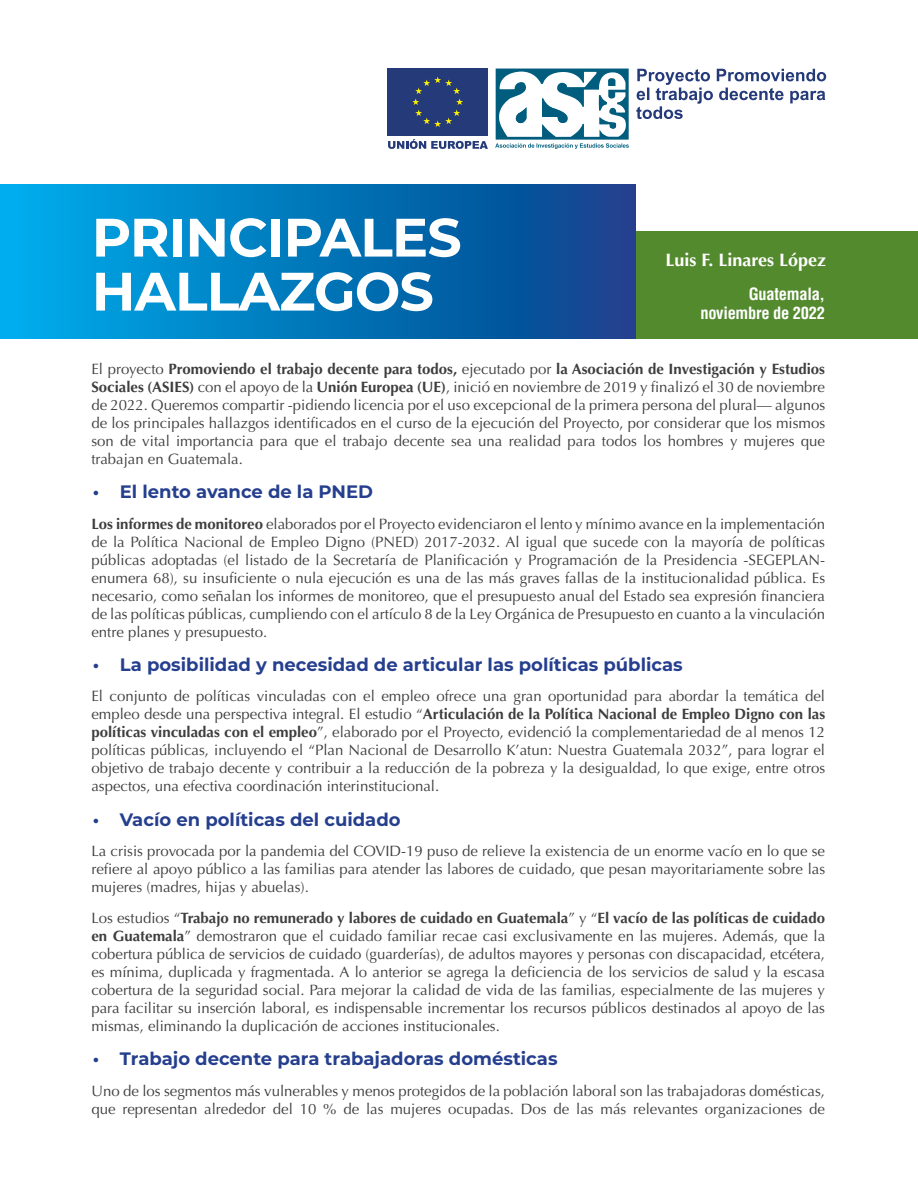
<style>
.page{position:relative;width:918px;height:1188px;background:#fff}
.page>*{position:absolute;margin:0;border:0;box-sizing:border-box;transform-origin:0 0}
.t1{font:700 54px/54px "Montserrat";letter-spacing:-.015em;color:#fff}
.t2{font:700 18px "Montserrat";color:#253f8e}
.texto{font:700 18px "Optima LT Std";color:#fff}
.t3{font:700 condensed 16.5px "Helvetica LT Std";letter-spacing:-.015em;color:#fff}
.texto-2{font:15px/18px "Optima LT Std";color:#3e3e3f;text-align:justify}
.s1{font-weight:700}
</style>
<div class="page">
<div style="left:369px;top:231px;width:549px;height:107px;background:#548a2e"></div>
<svg style="left:0;top:184px;width:636px;height:154px;background:#0377bb"></svg>
<svg style="left:495px;top:69px;width:134px;height:80px"></svg>
<svg style="left:636px;top:69px;width:190px;height:50px"></svg>
<div style="left:387px;top:69px;width:101px;height:67px;background:#243a79"></div>
<svg style="left:412px;top:77px;width:51px;height:50px"></svg>
<svg style="left:388px;top:139px;width:100px;height:10px"></svg>
<p class="t1" style="left:92px;top:208px;width:371px">PRINCIPALES<br>HALLAZGOS</p>
<p class="texto" style="left:665px;top:249px;width:162px">Luis F. Linares López</p>
<p class="t3" style="left:749px;top:283px;width:78px">Guatemala,</p>
<p class="t3" style="left:700px;top:302px;width:126px">noviembre de 2022</p>
<p class="texto-2" style="left:91px;top:360px;width:735px">El proyecto <span class="s1">Promoviendo el trabajo decente para todos,</span> ejecutado por <span class="s1">la Asociación de Investigación y Estudios Sociales (ASIES)</span> con el apoyo de la <span class="s1">Unión Europea (UE)</span>, inició en noviembre de 2019 y finalizó el 30 de noviembre de 2022. Queremos compartir -pidiendo licencia por el uso excepcional de la primera persona del plural— algunos de los principales hallazgos identificados en el curso de la ejecución del Proyecto, por considerar que los mismos son de vital importancia para que el trabajo decente sea una realidad para todos los hombres y mujeres que trabajan en Guatemala.</p>
<p class="t2" style="left:93px;top:479px;width:282px">• El lento avance de la PNED</p>
<p class="texto-2" style="left:91px;top:515px;width:735px"><span class="s1">Los informes de monitoreo</span> elaborados por el Proyecto evidenciaron el lento y mínimo avance en la implementación de la Política Nacional de Empleo Digno (PNED) 2017-2032. Al igual que sucede con la mayoría de políticas públicas adoptadas (el listado de la Secretaría de Planificación y Programación de la Presidencia -SEGEPLAN&shy;enumera 68), su insuficiente o nula ejecución es una de las más graves fallas de la institucionalidad pública. Es necesario, como señalan los informes de monitoreo, que el presupuesto anual del Estado sea expresión financiera de las políticas públicas, cumpliendo con el artículo 8 de la Ley Orgánica de Presupuesto en cuanto a la vinculación entre planes y presupuesto.</p>
<p class="t2" style="left:93px;top:652px;width:591px">• La posibilidad y necesidad de articular las políticas públicas</p>
<p class="texto-2" style="left:91px;top:688px;width:735px">El conjunto de políticas vinculadas con el empleo ofrece una gran oportunidad para abordar la temática del empleo desde una perspectiva integral. El estudio “<span class="s1">Articulación de la Política Nacional de Empleo Digno con las políticas vinculadas con el empleo</span>”, elaborado por el Proyecto, evidenció la complementariedad de al menos 12 políticas públicas, incluyendo el “Plan Nacional de Desarrollo K’atun: Nuestra Guatemala 2032”, para lograr el objetivo de trabajo decente y contribuir a la reducción de la pobreza y la desigualdad, lo que exige, entre otros aspectos, una efectiva coordinación interinstitucional.</p>
<p class="t2" style="left:93px;top:806px;width:309px">• Vacío en políticas del cuidado</p>
<p class="texto-2" style="left:91px;top:842px;width:735px">La crisis provocada por la pandemia del COVID-19 puso de relieve la existencia de un enorme vacío en lo que se refiere al apoyo público a las familias para atender las labores de cuidado, que pesan mayoritariamente sobre las mujeres (madres, hijas y abuelas).</p>
<p class="texto-2" style="left:91px;top:909px;width:735px">Los estudios “<span class="s1">Trabajo no remunerado y labores de cuidado en Guatemala</span>” y “<span class="s1">El vacío de las políticas de cuidado en Guatemala</span>” demostraron que el cuidado familiar recae casi exclusivamente en las mujeres. Además, que la cobertura pública de servicios de cuidado (guarderías), de adultos mayores y personas con discapacidad, etcétera, es mínima, duplicada y fragmentada. A lo anterior se agrega la deficiencia de los servicios de salud y la escasa cobertura de la seguridad social. Para mejorar la calidad de vida de las familias, especialmente de las mujeres y para facilitar su inserción laboral, es indispensable incrementar los recursos públicos destinados al apoyo de las mismas, eliminando la duplicación de acciones institucionales.</p>
<p class="t2" style="left:93px;top:1046px;width:466px">• Trabajo decente para trabajadoras domésticas</p>
<p class="texto-2" style="left:91px;top:1082px;width:735px">Uno de los segmentos más vulnerables y menos protegidos de la población laboral son las trabajadoras domésticas, que representan alrededor del 10 % de las mujeres ocupadas. Dos de las más relevantes organizaciones de</p>
</div>
